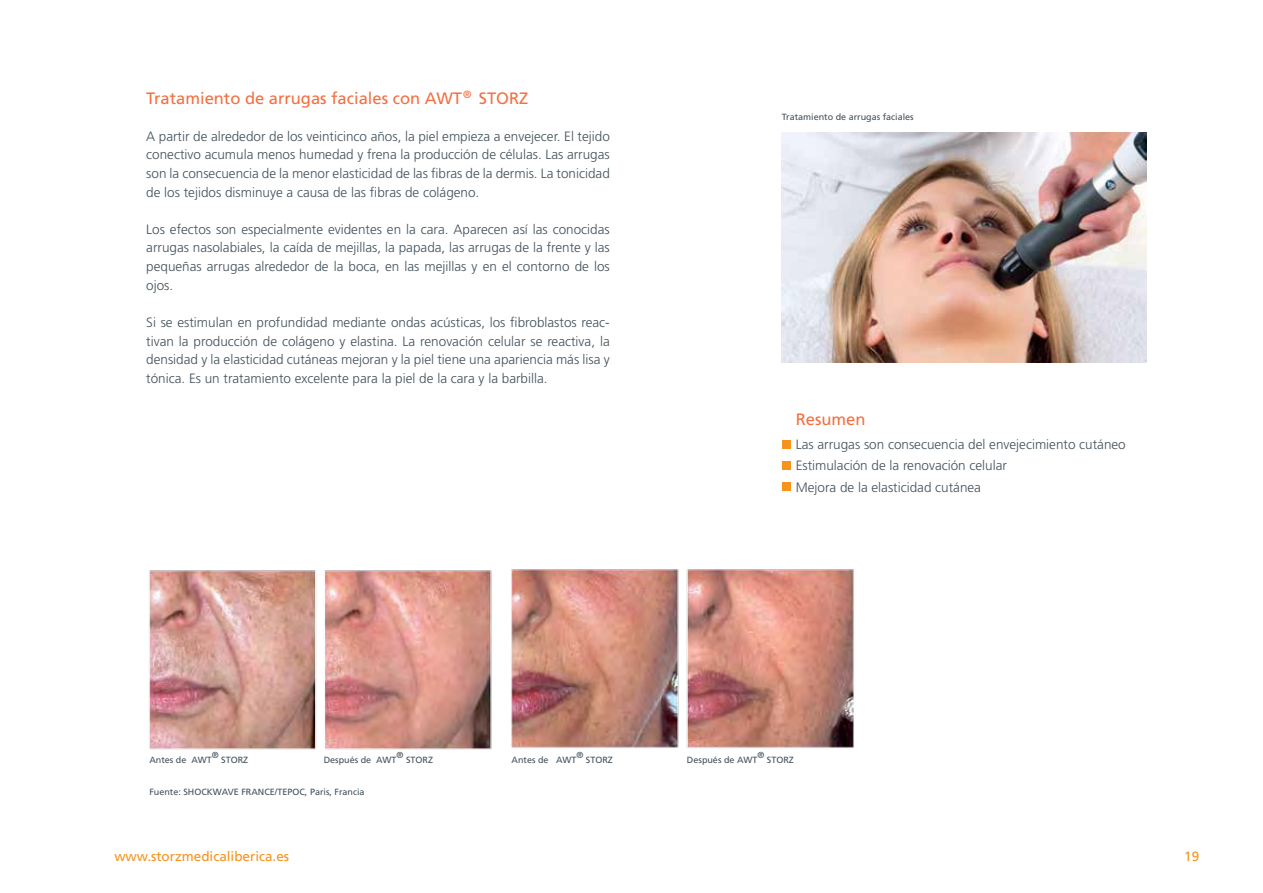
<style>
.page{position:relative;width:1263px;height:893px;background:#fff}
.page>*{position:absolute;margin:0;border:0;box-sizing:border-box;transform-origin:0 0}
.t1{font:16.5px "Frutiger LT Std";color:#f37042}
.t2{font:300 13.5px/18.6px "Frutiger LT Std";color:#42515a;text-align:justify}
.t3{font:13.5px "Frutiger LT Std";color:#f7931d}
.t4{font:9px "Frutiger LT Std";color:#42515a}
.t5{font:8.7px "Frutiger LT Std";color:#42515a}
</style>
<div class="page">
<img style="left:782px;top:133px;width:364px;height:230px">
<div style="left:782px;top:440px;width:8px;height:9px;background:#f7931d"></div>
<div style="left:782px;top:461px;width:9px;height:8px;background:#f7931d"></div>
<div style="left:782px;top:482px;width:9px;height:8px;background:#f7931d"></div>
<img style="left:149px;top:570px;width:343px;height:180px">
<img style="left:511px;top:569px;width:343px;height:179px">
<p class="t1" style="left:146px;top:88px;width:384px">Tratamiento de arrugas faciales con AWT<sup>®</sup> STORZ</p>
<p class="t2" style="left:146px;top:127px;width:465px">A partir de alrededor de los veinticinco años, la piel empieza a envejecer. El tejido conectivo acumula menos humedad y frena la producción de células. Las arrugas son la consecuencia de la menor elasticidad de las fibras de la dermis. La tonicidad de los tejidos disminuye a causa de las fibras de colágeno.</p>
<p class="t2" style="left:146px;top:220px;width:465px">Los efectos son especialmente evidentes en la cara. Aparecen así las conocidas arrugas nasolabiales, la caída de mejillas, la papada, las arrugas de la frente y las pequeñas arrugas alrededor de la boca, en las mejillas y en el contorno de los ojos.</p>
<p class="t2" style="left:146px;top:313px;width:465px">Si se estimulan en profundidad mediante ondas acústicas, los fibroblastos reac&shy;tivan la producción de colágeno y elastina. La renovación celular se reactiva, la densidad y la elasticidad cutáneas mejoran y la piel tiene una apariencia más lisa y tónica. Es un tratamiento excelente para la piel de la cara y la barbilla.</p>
<p class="t4" style="left:782px;top:111px;width:133px">Tratamiento de arrugas faciales</p>
<p class="t1" style="left:796px;top:410px;width:71px">Resumen</p>
<p class="t2" style="left:796px;top:434px;width:332px;line-height:21.3px;text-align:left">Las arrugas son consecuencia del envejecimiento cutáneo<br>Estimulación de la renovación celular<br>Mejora de la elasticidad cutánea</p>
<p class="t5" style="left:212px;top:750px;width:8px">®</p>
<p class="t5" style="left:397px;top:750px;width:8px">®</p>
<p class="t4" style="left:149px;top:754px;width:64px">Antes de AWT</p>
<p class="t4" style="left:221px;top:754px;width:29px">STORZ</p>
<p class="t4" style="left:324px;top:754px;width:74px">Después de AWT</p>
<p class="t4" style="left:406px;top:754px;width:29px">STORZ</p>
<p class="t5" style="left:576px;top:750px;width:8px">®</p>
<p class="t5" style="left:757px;top:750px;width:8px">®</p>
<p class="t4" style="left:512px;top:754px;width:66px">Antes de AWT</p>
<p class="t4" style="left:586px;top:754px;width:29px">STORZ</p>
<p class="t4" style="left:687px;top:754px;width:72px">Después de AWT</p>
<p class="t4" style="left:767px;top:754px;width:29px">STORZ</p>
<p class="t4" style="left:149px;top:786px;width:217px">Fuente: SHOCKWAVE FRANCE/TEPOC, Paris, Francia</p>
<p class="t3" style="left:114px;top:848px;width:176px">www.storzmedicaliberica.es</p>
<p class="t3" style="left:1184px;top:848px;width:17px">19</p>
</div>
